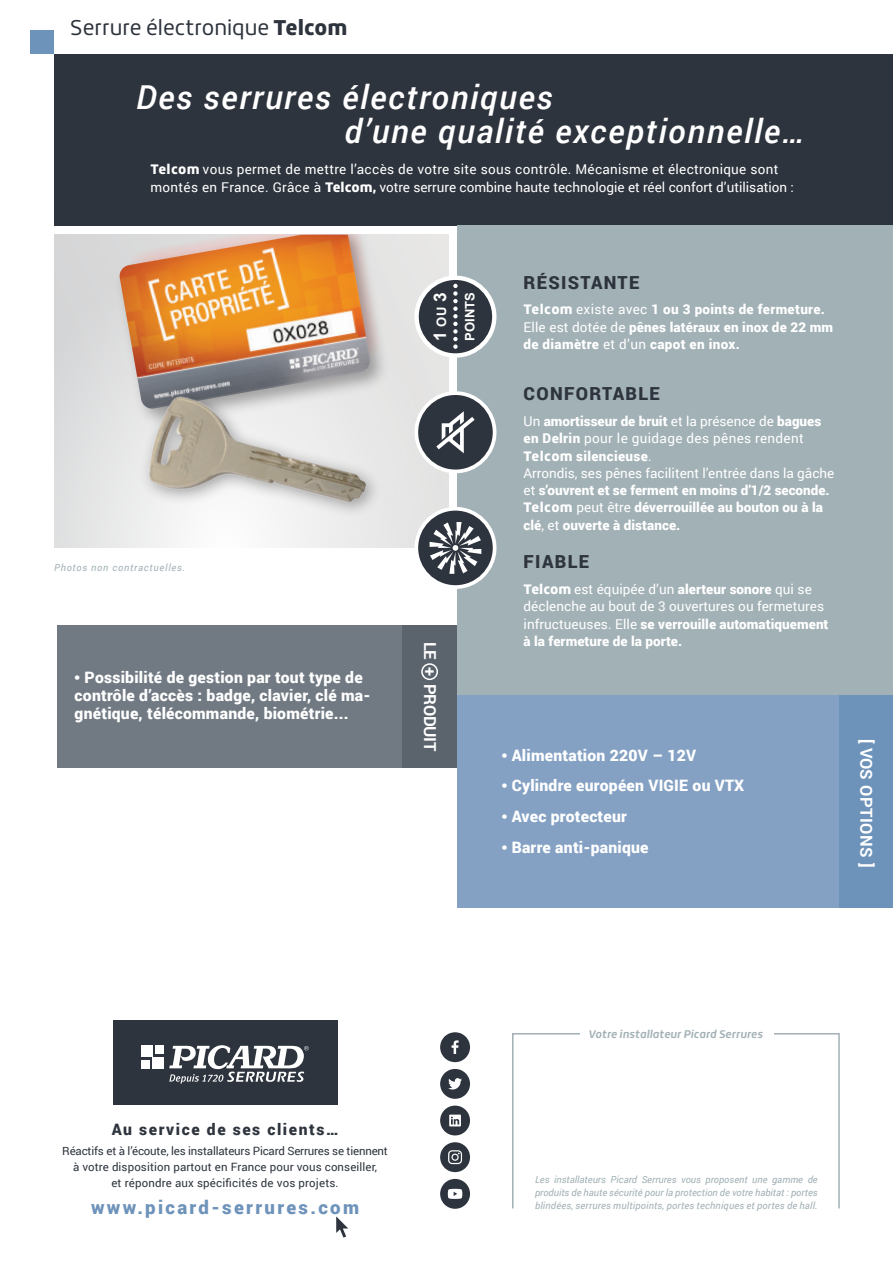
<style>
.page{position:relative;width:893px;height:1263px;background:#fff}
.page>*{position:absolute;margin:0;border:0;box-sizing:border-box;transform-origin:0 0}
.t1{font:italic 500 33px/34.5px "Roboto";letter-spacing:.05em;color:#fff}
.t2{font:21px "Roihu";color:#2e343d}
.t3{font:900 18.6px "Roboto";letter-spacing:.125em;color:#6e93ba}
.t4{font:900 18px "Roboto";letter-spacing:.075em;color:#2e343d}
.t5{font:700 17.4px "Arial";color:#fff}
.t6{font:700 16.5px "Roboto";letter-spacing:.025em;color:#fff}
.t7{font:700 16.5px "Roboto";letter-spacing:-.015em;color:#fff}
.t8{font:900 15.75px/18px "Roboto";letter-spacing:.015em;color:#fff}
.t9{font:900 15.75px "Roboto";letter-spacing:.1em;color:#2e343d}
.t10{font:13.5px/17.2px "Roboto";letter-spacing:.005em;color:#fff}
.t11{font:900 13.5px/17.2px "Roboto";letter-spacing:.005em;color:#fff}
.t12{font:900 13.5px/17.2px "Roboto";letter-spacing:.025em;color:#fff}
.t13{font:700 13.05px "Arial";color:#fff}
.t14{font:11.4px/15.8px "Roboto";letter-spacing:.01em;color:#2e343d;text-align:center}
.t15{font:italic 700 10.8px "Roihu";letter-spacing:.005em;color:#a2b1b6}
.t16{font:italic 9.75px/13.2px "Roboto";letter-spacing:.02em;color:#a2b1b6;text-align:justify}
.t17{font:italic 9.75px "Roboto";letter-spacing:.08em;color:#a2b1b6}
.s1{font-weight:900}
.s2{font-family:"Roihu";font-weight:900}
.s3{font-family:"Arial";font-weight:700}
.s4{font-size:13.05px}
.s5{font-family:"Roihu"}
.s6{font-weight:400}
</style>
<div class="page">
<div style="left:54px;top:54px;width:839px;height:172px;background:#2e343d"></div>
<div style="left:30px;top:30px;width:24px;height:24px;background:#6e93ba"></div>
<div style="left:512px;top:1033px;width:328px;height:176px;border:2px solid #a2b1b6"></div>
<div style="left:580px;top:1016px;width:193px;height:63px;background:#fff"></div>
<svg style="left:336px;top:1216px;width:12px;height:22px"></svg>
<div style="left:113px;top:1020px;width:224px;height:85px;background:#2e343d"></div>
<div style="left:141px;top:1046px;width:11px;height:11px;background:#fff"></div>
<div style="left:155px;top:1046px;width:9px;height:8px;background:#fff"></div>
<div style="left:141px;top:1060px;width:8px;height:8px;background:#fff"></div>
<div style="left:152px;top:1057px;width:12px;height:11px;background:#fff"></div>
<svg style="left:169px;top:1045px;width:140px;height:39px"></svg>
<svg style="left:440px;top:1032px;width:30px;height:30px"></svg>
<svg style="left:440px;top:1069px;width:30px;height:30px"></svg>
<svg style="left:440px;top:1105px;width:30px;height:30px"></svg>
<svg style="left:440px;top:1142px;width:30px;height:30px"></svg>
<svg style="left:440px;top:1179px;width:30px;height:30px"></svg>
<div style="left:57px;top:625px;width:347px;height:142px;background:#717a83"></div>
<div style="left:403px;top:625px;width:75px;height:143px;background:#5b636c"></div>
<div style="left:421px;top:663px;width:17px;height:17px;border:2px solid #fff;border-radius:50%"></div>
<svg style="left:54px;top:241px;width:395px;height:307px;background:#dfdfdf"></svg>
<div style="left:114px;top:235px;width:276px;height:193px;background:#231f20;opacity:.38"></div>
<img style="left:119px;top:235px;width:252px;height:88px">
<div style="left:458px;top:226px;width:435px;height:469px;background:#a2b1b6"></div>
<div style="left:839px;top:695px;width:54px;height:212px;background:#6e93ba"></div>
<div style="left:458px;top:695px;width:381px;height:212px;background:#84a1c4"></div>
<img style="left:79px;top:323px;width:326px;height:225px">
<div style="left:417px;top:278px;width:77px;height:77px;background:#2e343d;border-radius:50%"></div>
<div style="left:414px;top:276px;width:82px;height:82px;border:4px solid #fff;border-radius:50%"></div>
<svg style="left:453px;top:284px;width:5px;height:65px"></svg>
<svg style="left:416px;top:509px;width:79px;height:78px;background:#4b5058"></svg>
<svg style="left:430px;top:522px;width:51px;height:52px;background:#6f7379"></svg>
<div style="left:414px;top:507px;width:82px;height:82px;border:4px solid #fff;border-radius:50%"></div>
<div style="left:416px;top:393px;width:79px;height:78px;background:#2e343d;border-radius:50%"></div>
<svg style="left:436px;top:411px;width:39px;height:42px"></svg>
<svg style="left:449px;top:424px;width:4px;height:16px"></svg>
<div style="left:414px;top:391px;width:82px;height:82px;border:4px solid #fff;border-radius:50%"></div>
<h2 class="t2" style="left:70px;top:16px;width:279px">Serrure électronique <span class="s1">Telcom</span></h2>
<h1 class="t1" style="left:344px;top:78px;width:461px;text-indent:-208px">Des serrures électroniques<br>d’une qualité exceptionnelle…</h1>
<p class="t10" style="left:150px;top:160px;width:645px;line-height:18px"><span class="s2">Telcom</span> vous permet de mettre l’accès de votre site sous contrôle. Mécanisme et électronique sont montés en France. Grâce à <span class="s2">Telcom,</span> votre serrure combine haute technologie et réel confort d’utilisation :</p>
<p class="t17" style="left:54px;top:561px;width:133px">Photos non contractuelles.</p>
<p class="t8" style="left:75px;top:668px;width:297px"><span class="s3">•</span> Possibilité de gestion par tout type de contrôle d’accès : badge, clavier, clé ma&shy;gnétique, télécommande, biométrie...</p>
<p class="t5" style="left:428px;top:341px;width:50px;rotate:-90deg">1<span class="s4">OU</span>3</p>
<p class="t13" style="left:461px;top:341px;width:50px;rotate:-90deg">POINTS</p>
<p class="t7" style="left:442px;top:641px;width:111px;rotate:90deg">LE + PRODUIT</p>
<h3 class="t4" style="left:523px;top:270px;width:117px">RÉSISTANTE</h3>
<p class="t12" style="left:523px;top:300px;width:311px"><span class="s5">Telcom</span> <span class="s6">existe avec</span> 1 ou 3 points de fermeture.<br><span class="s6">Elle est dotée de</span> pênes latéraux en inox de 22 mm de diamètre <span class="s6">et d’un</span> capot en inox.</p>
<h3 class="t4" style="left:523px;top:381px;width:138px">CONFORTABLE</h3>
<p class="t11" style="left:523px;top:412px;width:312px"><span class="s6">Un</span> amortisseur de bruit <span class="s6">et la présence de</span> bagues en Delrin <span class="s6">pour le guidage des pênes rendent </span><span class="s5">Telcom</span> silencieuse<span class="s6">.<br>Arrondis, ses pênes facilitent l’entrée dans la gâche et</span> s’ouvrent et se ferment en moins d’1/2 seconde.<br><span class="s5">Telcom</span> <span class="s6">peut être</span> déverrouillée au bouton ou à la clé<span class="s6">, et</span> ouverte à distance.</p>
<h3 class="t4" style="left:523px;top:549px;width:67px">FIABLE</h3>
<p class="t10" style="left:523px;top:580px;width:306px"><span class="s2">Telcom</span> est équipée d’un <span class="s1">alerteur sonore</span> qui se déclenche au bout de 3 ouvertures ou fermetures infructueuses. Elle <span class="s1">se verrouille automatiquement à la fermeture de la porte.</span></p>
<p class="t8" style="left:502px;top:745px;width:196px"><span class="s3">•</span> Alimentation 220V – 12V</p>
<p class="t8" style="left:502px;top:776px;width:244px"><span class="s3">•</span> Cylindre européen VIGIE ou VTX</p>
<p class="t8" style="left:502px;top:807px;width:127px"><span class="s3">•</span> Avec protecteur</p>
<p class="t8" style="left:502px;top:838px;width:148px"><span class="s3">•</span> Barre anti-panique</p>
<p class="t6" style="left:878px;top:739px;width:130px;rotate:90deg">[ VOS OPTIONS ]</p>
<p class="t9" style="left:112px;top:1118px;width:228px">Au service de ses clients…</p>
<p class="t14" style="left:62px;top:1142px;width:327px">Réactifs et à l’écoute, les installateurs Picard Serrures se tiennent à votre disposition partout en France pour vous conseiller,<br>et répondre aux spécificités de vos projets.</p>
<h3 class="t3" style="left:91px;top:1195px;width:270px">www.picard-serrures.com</h3>
<p class="t15" style="left:588px;top:1027px;width:176px">Votre installateur Picard Serrures</p>
<p class="t16" style="left:535px;top:1172px;width:284px">Les installateurs Picard Serrures vous proposent une gamme de produits de haute sécurité pour la protection de votre habitat : portes blindées, serrures multipoints, portes techniques et portes de hall.</p>
</div>
